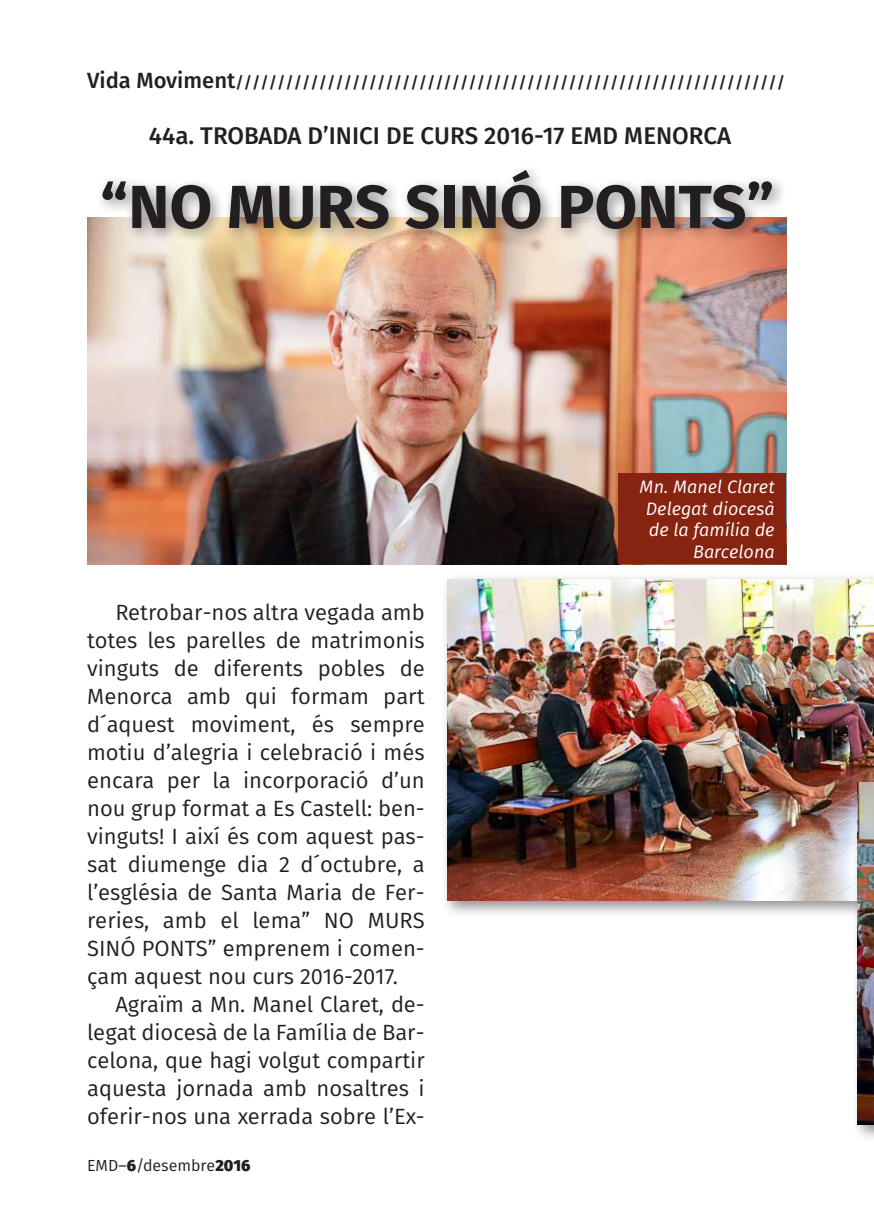
<style>
.page{position:relative;width:874px;height:1225px;background:#fff}
.page>*{position:absolute;margin:0;border:0;box-sizing:border-box;transform-origin:0 0}
.t1{font:700 60.8px "Fira Sans";color:#231f20}
.t2{font:500 24px "Fira Sans";color:#231f20}
.t3{font:22px/28px "Fira Sans";color:#231f20;text-align:justify}
.t4{font:italic 18px/21.6px "Fira Sans";color:#fff;text-align:right}
.t5{font:500 16px "Fira Sans";color:#231f20}
.t6{font:16px "Fira Sans";color:#231f20}
.s1{font-size:22px}
.s2{font-weight:800}
</style>
<div class="page">
<img style="left:88px;top:217px;width:697px;height:347px">
<div style="left:95px;top:163px;width:692px;height:81px;background:#231f20;opacity:.5"></div>
<div style="left:617px;top:473px;width:168px;height:90px;background:#872411"></div>
<div style="left:441px;top:573px;width:432px;height:345px;background:#231f20;opacity:.5"></div>
<img style="left:447px;top:579px;width:426px;height:321px">
<div style="left:851px;top:776px;width:22px;height:366px;background:#231f20;opacity:.5"></div>
<img style="left:857px;top:782px;width:16px;height:342px">
<p class="t5" style="left:87px;top:71px;width:699px"><span class="s1">Vida Moviment</span>//////////////////////////////////////////////////////////////////</p>
<p class="t2" style="left:149px;top:119px;width:583px">44a. TROBADA D’INICI DE CURS 2016-17 EMD MENORCA</p>
<h1 class="t1" style="left:100px;top:164px;width:675px">“NO MURS SINÓ PONTS”</h1>
<p class="t3" style="left:87px;top:598px;width:339px;text-indent:28px">Retrobar-nos altra vegada amb totes les parelles de matrimonis vinguts de diferents pobles de Menorca amb qui formam part d´aquest moviment, és sempre motiu d’alegria i celebració i més encara per la incorporació d’un nou grup format a Es Castell: ben&shy;vinguts! I així és com aquest pas&shy;sat diumenge dia 2 d´octubre, a l’església de Santa Maria de Fer&shy;reries, amb el lema” NO MURS SINÓ PONTS” emprenem i comen&shy;çam aquest nou curs 2016-2017.</p>
<p class="t3" style="left:87px;top:990px;width:339px;text-indent:28px">Agraïm a Mn. Manel Claret, de&shy;legat diocesà de la Família de Bar&shy;celona, que hagi volgut compartir aquesta jornada amb nosaltres i oferir-nos una xerrada sobre l’Ex-</p>
<p class="t6" style="left:87px;top:1154px;width:165px">EMD–<span class="s2">6</span>/desembre<span class="s2">2016</span></p>
<p class="t4" style="left:639px;top:476px;width:136px">Mn. Manel Claret<br>Delegat diocesà de la família de<br>Barcelona</p>
</div>
